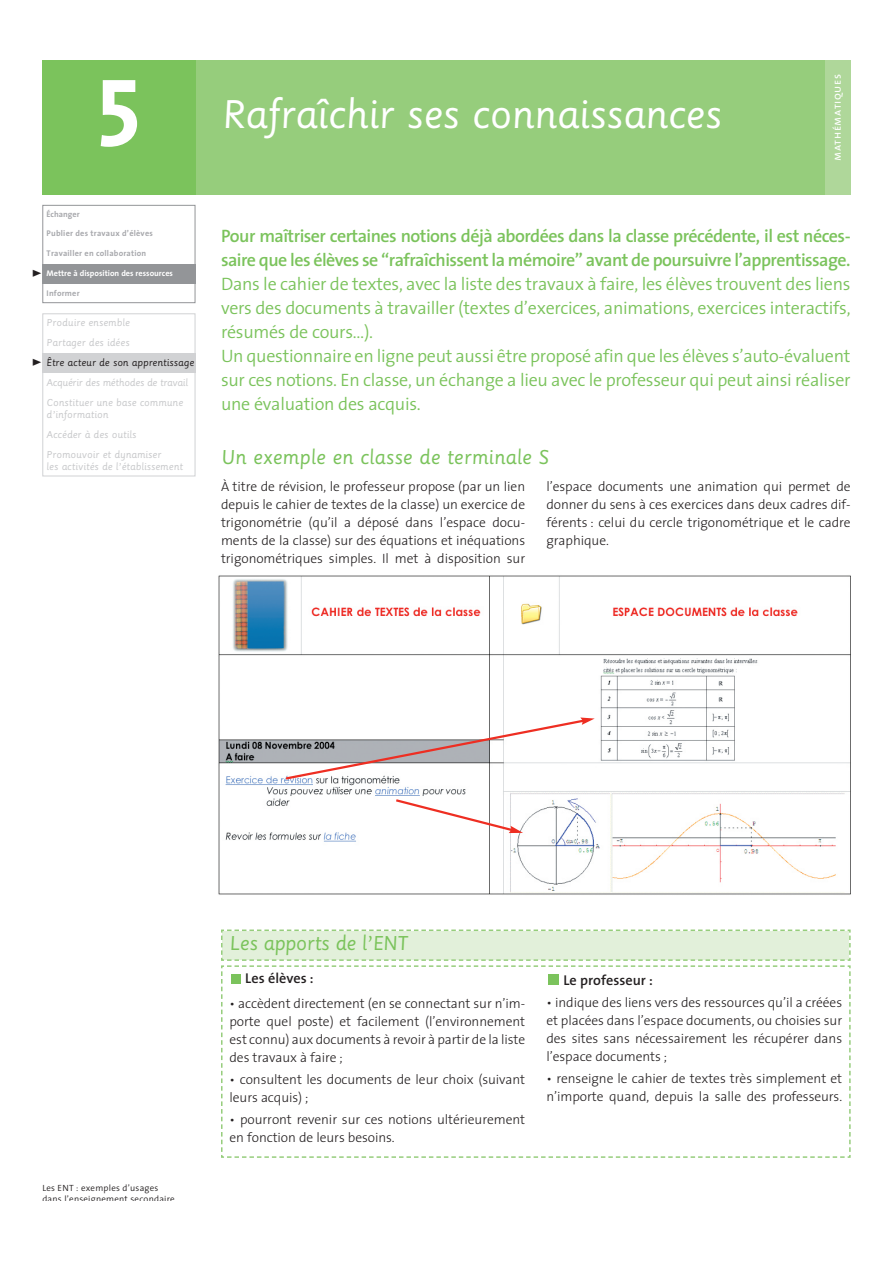
<style>
.page{position:relative;width:893px;height:1262px;background:#fff}
.page>*{position:absolute;margin:0;border:0;box-sizing:border-box;transform-origin:0 0}
.t1{font:97.5px "The Sans Bold Caps";color:#fff}
.t2{font:39px "Sassoon Primary";letter-spacing:-.01em;color:#fff}
.t3{font:19.5px "Sassoon Primary";color:#7bc35c}
.t4{font:19.5px "Sassoon Primary";letter-spacing:-.02em;color:#7bc35c}
.t5{font:300 18px/24px "The Sans";letter-spacing:-.015em;color:#7bc35c}
.t6{font:600 18px/24px "The Sans";letter-spacing:-.03em;color:#7bc35c}
.t7{font:16.5px "The Sans Bold Caps";color:#231f20}
.t8{font:600 14.25px "The Sans";color:#231f20}
.t9{font:300 13.5px/18px "The Sans";letter-spacing:-.005em;color:#231f20;text-align:justify}
.t10{font:11.25px "The Sans Caps";letter-spacing:.05em;color:#fff}
.t11{font:9.75px/20.1px "Sassoon Primary";color:#c7c8ca}
.t12{font:9.75px/20.1px "Sassoon Primary";letter-spacing:-.025em;color:#c7c8ca}
.t13{font:9.75px "Sassoon Primary";color:#231f20}
.t14{font:300 9px/10.8px "The Sans";letter-spacing:.025em;color:#231f20}
.t15{font:700 8.25px "The Sans";letter-spacing:.025em;color:#a8a9ad}
.t16{font:700 8.25px "The Sans";color:#fff}
.t17{font:700 8.25px "The Sans";color:#a8a9ad}
</style>
<div class="page">
<div style="left:42px;top:353px;width:153px;height:19px;background:#d1d2d4"></div>
<div style="left:42px;top:205px;width:153px;height:98px;border:1px solid #939598"></div>
<div style="left:42px;top:264px;width:153px;height:19px;background:#939598"></div>
<div style="left:195px;top:60px;width:655px;height:134px;background:#96cd7c"></div>
<div style="left:42px;top:60px;width:153px;height:134px;background:#7bc35c"></div>
<div style="left:825px;top:60px;width:25px;height:134px;background:#afd79a"></div>
<div style="left:42px;top:313px;width:153px;height:163px;border:1px solid #d1d2d4"></div>
<img style="left:218px;top:575px;width:633px;height:320px">
<svg style="left:283px;top:717px;width:311px;height:64px"></svg>
<svg style="left:393px;top:797px;width:130px;height:36px"></svg>
<svg style="left:221px;top:929px;width:630px;height:228px"></svg>
<div style="left:548px;top:974px;width:10px;height:10px;background:#7bc35c"></div>
<div style="left:231px;top:974px;width:9px;height:9px;background:#7bc35c"></div>
<h1 class="t1" style="left:96px;top:55px;width:46px">5</h1>
<p class="t17" style="left:47px;top:210px;width:35px">Échanger</p>
<p class="t15" style="left:47px;top:230px;width:108px">Publier des travaux d’élèves</p>
<p class="t15" style="left:47px;top:250px;width:101px">Travailler en collaboration</p>
<p class="t16" style="left:47px;top:270px;width:128px">Mettre à disposition des ressources</p>
<p class="t15" style="left:47px;top:289px;width:35px">Informer</p>
<p class="t7" style="left:32px;top:262px;width:11px">&gt;</p>
<p class="t11" style="left:47px;top:313px;width:85px">Produire ensemble<br>Partager des idées</p>
<p class="t13" style="left:47px;top:358px;width:149px">Être acteur de son apprentissage</p>
<p class="t12" style="left:47px;top:373px;width:143px">Acquérir des méthodes de travail<br>Constituer une base commune</p>
<p class="t11" style="left:47px;top:405px;width:116px">d’information<br>Accéder à des outils<br>Promouvoir et dynamiser</p>
<p class="t11" style="left:47px;top:457px;width:138px">les activités de l’établissement</p>
<p class="t7" style="left:32px;top:352px;width:11px">&gt;</p>
<h2 class="t2" style="left:222px;top:97px;width:502px">Rafraîchir ses connaissances</h2>
<p class="t10" style="left:830px;top:161px;width:88px;rotate:-90deg">mathématiques</p>
<h3 class="t6" style="left:221px;top:225px;width:631px">Pour maîtriser certaines notions déjà abordées dans la classe précédente, il est néces&shy;saire que les élèves se “rafraîchissent la mémoire” avant de poursuivre l’apprentissage.</h3>
<p class="t5" style="left:221px;top:273px;width:631px">Dans le cahier de textes, avec la liste des travaux à faire, les élèves trouvent des liens vers des documents à travailler (textes d’exercices, animations, exercices interactifs, résumés de cours…).<br>Un questionnaire en ligne peut aussi être proposé afin que les élèves s’auto-évaluent sur ces notions. En classe, un échange a lieu avec le professeur qui peut ainsi réaliser une évaluation des acquis.</p>
<h3 class="t3" style="left:221px;top:449px;width:330px">Un exemple en classe de terminale S</h3>
<p class="t9" style="left:221px;top:478px;width:305px">À titre de révision, le professeur propose (par un lien depuis le cahier de textes de la classe) un exercice de trigonométrie (qu’il a déposé dans l’espace docu&shy;ments de la classe) sur des équations et inéquations trigonométriques simples. Il met à disposition sur</p>
<p class="t9" style="left:546px;top:478px;width:305px">l’espace documents une animation qui permet de donner du sens à ces exercices dans deux cadres dif&shy;férents : celui du cercle trigonométrique et le cadre graphique.</p>
<p class="t14" style="left:42px;top:1183px;width:134px">Les ENT : exemples d’usages dans l’enseignement secondaire</p>
<h3 class="t4" style="left:229px;top:935px;width:180px">Les apports de l’ENT</h3>
<p class="t8" style="left:245px;top:972px;width:70px">Les élèves :</p>
<p class="t9" style="left:229px;top:995px;width:297px">• accèdent directement (en se connectant sur n’im&shy;porte quel poste) et facilement (l’environnement est connu) aux documents à revoir à partir de la liste des travaux à faire ;</p>
<p class="t9" style="left:229px;top:1071px;width:297px">• consultent les documents de leur choix (suivant leurs acquis) ;</p>
<p class="t9" style="left:229px;top:1111px;width:297px">• pourront revenir sur ces notions ultérieurement en fonction de leurs besoins.</p>
<p class="t8" style="left:563px;top:973px;width:91px">Le professeur :</p>
<p class="t9" style="left:546px;top:994px;width:297px">• indique des liens vers des ressources qu’il a créées et placées dans l’espace documents, ou choisies sur des sites sans nécessairement les récupérer dans l’espace documents ;</p>
<p class="t9" style="left:546px;top:1070px;width:297px">• renseigne le cahier de textes très simplement et n’importe quand, depuis la salle des professeurs.</p>
</div>
